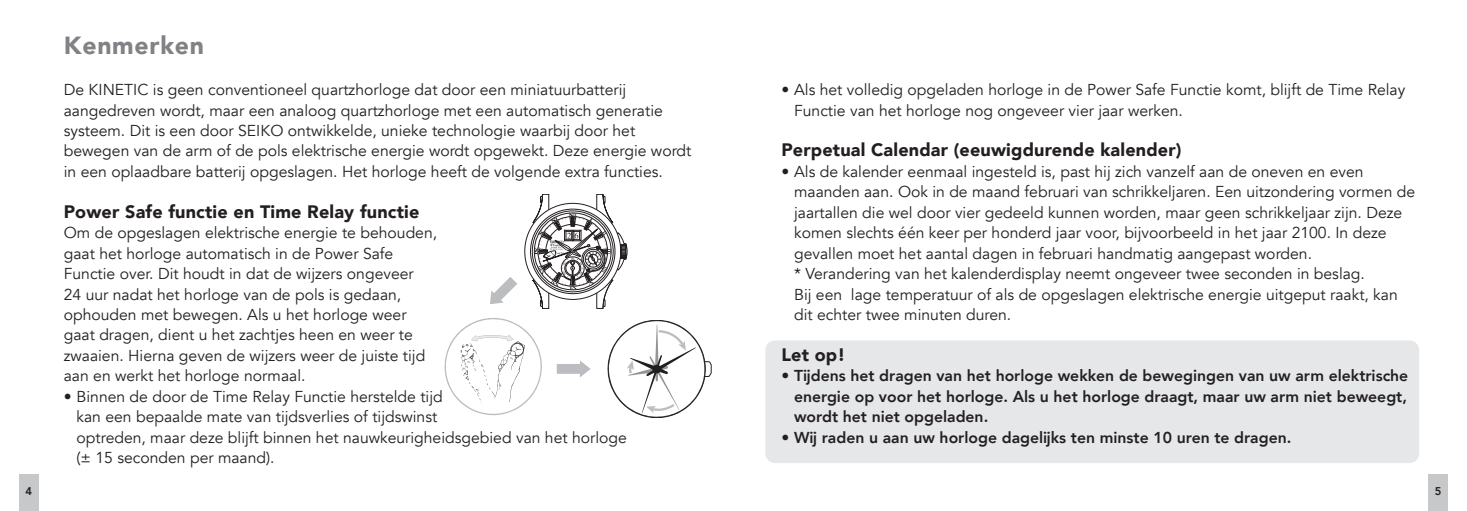
<style>
.page{position:relative;width:1467px;height:511px;background:#fff}
.page>*{position:absolute;margin:0;border:0;box-sizing:border-box;transform-origin:0 0}
.Kop_Avenir_Black{font:900 24.75px "Avenir";letter-spacing:.03em;color:#808285}
.Tussenkop_Av_Black{font:900 18px "Avenir";letter-spacing:.01em;color:#231f20}
.Bodytekst_opsomming{font:15.75px/20.5px "Avenir";color:#231f20}
.Bodytekst_Avenir_Boo{font:15.75px/20.5px "Avenir";color:#231f20}
.Bodytekst_Kader_Heav{font:800 15.75px/20.5px "Avenir";color:#231f20;text-align:justify}
.t1{font:800 11.25px "Avenir";color:#231f20}
</style>
<div class="page">
<div style="left:19px;top:473px;width:19px;height:37px;background:#c7c8ca"></div>
<div style="left:1429px;top:473px;width:19px;height:37px;background:#c7c8ca"></div>
<div style="left:765px;top:340px;width:654px;height:122px;background:#e6e7e9;border-radius:10px"></div>
<svg style="left:525px;top:194px;width:102px;height:114px"></svg>
<svg style="left:608px;top:320px;width:104px;height:97px"></svg>
<svg style="left:445px;top:318px;width:97px;height:97px"></svg>
<svg style="left:490px;top:277px;width:27px;height:27px"></svg>
<svg style="left:557px;top:360px;width:34px;height:17px"></svg>
<p class="Kop_Avenir_Black" style="left:64px;top:24px;width:142px">Kenmerken</p>
<p class="Bodytekst_Avenir_Boo" style="left:64px;top:80px;width:629px">De KINETIC is geen conventioneel quartzhorloge dat door een miniatuurbatterij aangedreven wordt, maar een analoog quartzhorloge met een automatisch generatie systeem. Dit is een door SEIKO ontwikkelde, unieke technologie waarbij door het bewegen van de arm of de pols elektrische energie wordt opgewekt. Deze energie wordt in een oplaadbare batterij opgeslagen. Het horloge heeft de volgende extra functies.</p>
<p class="Tussenkop_Av_Black" style="left:64px;top:196px;width:357px">Power Safe functie en Time Relay functie</p>
<p class="Bodytekst_Avenir_Boo" style="left:64px;top:223px;width:375px">Om de opgeslagen elektrische energie te behouden, gaat het horloge automatisch in de Power Safe Functie over. Dit houdt in dat de wijzers ongeveer<br>24 uur nadat het horloge van de pols is gedaan, ophouden met bewegen. Als u het horloge weer gaat dragen, dient u het zachtjes heen en weer te zwaaien. Hierna geven de wijzers weer de juiste tijd aan en werkt het horloge normaal.</p>
<p class="Bodytekst_opsomming" style="left:77px;top:386px;width:552px;text-indent:-13px">• Binnen de door de Time Relay Functie herstelde tijd<br>kan een bepaalde mate van tijdsverlies of tijdswinst<br>optreden, maar deze blijft binnen het nauwkeurigheidsgebied van het horloge (± 15 seconden per maand).</p>
<p class="Bodytekst_opsomming" style="left:794px;top:80px;width:613px;text-indent:-13px">• Als het volledig opgeladen horloge in de Power Safe Functie komt, blijft de Time Relay<br>Functie van het horloge nog ongeveer vier jaar werken.</p>
<p class="Tussenkop_Av_Black" style="left:781px;top:135px;width:402px">Perpetual Calendar (eeuwigdurende kalender)</p>
<p class="Bodytekst_opsomming" style="left:794px;top:161px;width:623px;text-indent:-13px">• Als de kalender eenmaal ingesteld is, past hij zich vanzelf aan de oneven en even maanden aan. Ook in de maand februari van schrikkeljaren. Een uitzondering vormen de jaartallen die wel door vier gedeeld kunnen worden, maar geen schrikkeljaar zijn. Deze komen slechts één keer per honderd jaar voor, bijvoorbeeld in het jaar 2100. In deze gevallen moet het aantal dagen in februari handmatig aangepast worden.</p>
<p class="Bodytekst_opsomming" style="left:794px;top:263px;width:605px">* Verandering van het kalenderdisplay neemt ongeveer twee seconden in beslag.<br>Bij een lage temperatuur of als de opgeslagen elektrische energie uitgeput raakt, kan dit echter twee minuten duren.</p>
<p class="Tussenkop_Av_Black" style="left:781px;top:339px;width:66px">Let op!</p>
<p class="Bodytekst_Kader_Heav" style="left:794px;top:365px;width:616px;text-indent:-13px">• Tijdens het dragen van het horloge wekken de bewegingen van uw arm elektrische energie op voor het horloge. Als u het horloge draagt, maar uw arm niet beweegt, wordt het niet opgeladen.</p>
<p class="Bodytekst_Kader_Heav" style="left:781px;top:426px;width:512px">• Wij raden u aan uw horloge dagelijks ten minste 10 uren te dragen.</p>
<p class="t1" style="left:25px;top:481px;width:8px">4</p>
<p class="t1" style="left:1435px;top:481px;width:8px">5</p>
</div>
